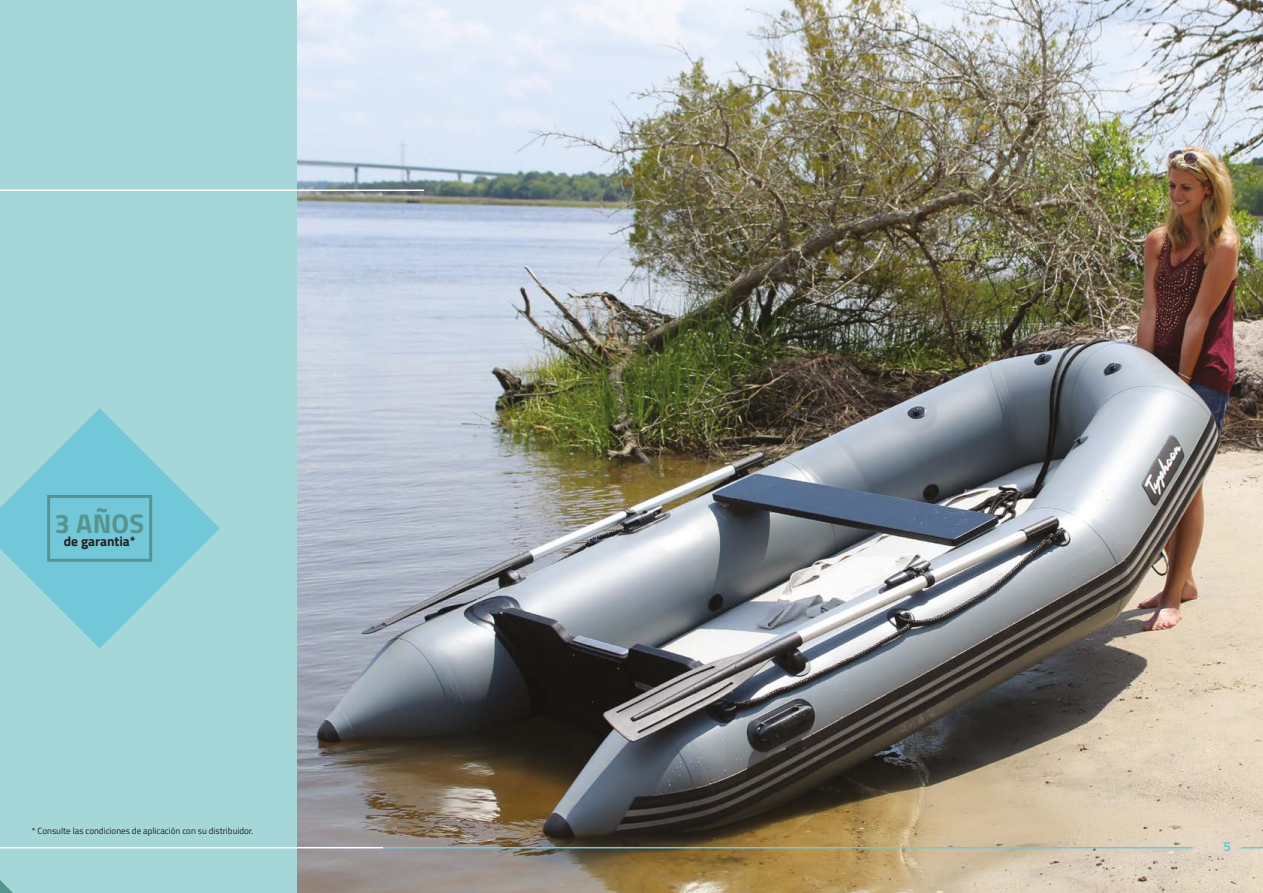
<style>
.page{position:relative;width:1263px;height:893px;background:#fff}
.page>*{position:absolute;margin:0;border:0;box-sizing:border-box;transform-origin:0 0}
.t1{font:700 27px "Titillium Web";color:#569490}
.t2{font:700 13.5px "Titillium Web";color:#24211f}
.t3{font:700 13.5px "Titillium Web";color:#72c7d8}
.t4{font:9px "Titillium Web";color:#24211f}
</style>
<div class="page">
<div style="left:0;top:0;width:383px;height:893px;background:#a5d7d8"></div>
<svg style="left:0;top:880px;width:13px;height:13px"></svg>
<img style="left:297px;top:0;width:966px;height:893px">
<svg style="left:0;top:408px;width:220px;height:240px;fill:#72c7d8"></svg>
<hr style="left:0;top:190px;width:424px;height:1px;background:#fff">
<hr style="left:0;top:847px;width:383px;height:1px;background:#fff">
<hr style="left:383px;top:847px;width:810px;height:1px;background:#72c7d8">
<svg style="left:1242px;top:847px;width:21px;height:1px"></svg>
<div style="left:47px;top:495px;width:105px;height:67px;border:3px solid #569490"></div>
<h1 class="t1" style="left:55px;top:503px;width:91px">3 AÑOS</h1>
<h2 class="t2" style="left:64px;top:531px;width:73px">de garantia*</h2>
<p class="t4" style="left:32px;top:824px;width:223px">* Consulte las condiciones de aplicación con su distribuidor.</p>
<h2 class="t3" style="left:1223px;top:836px;width:9px">5</h2>
</div>
